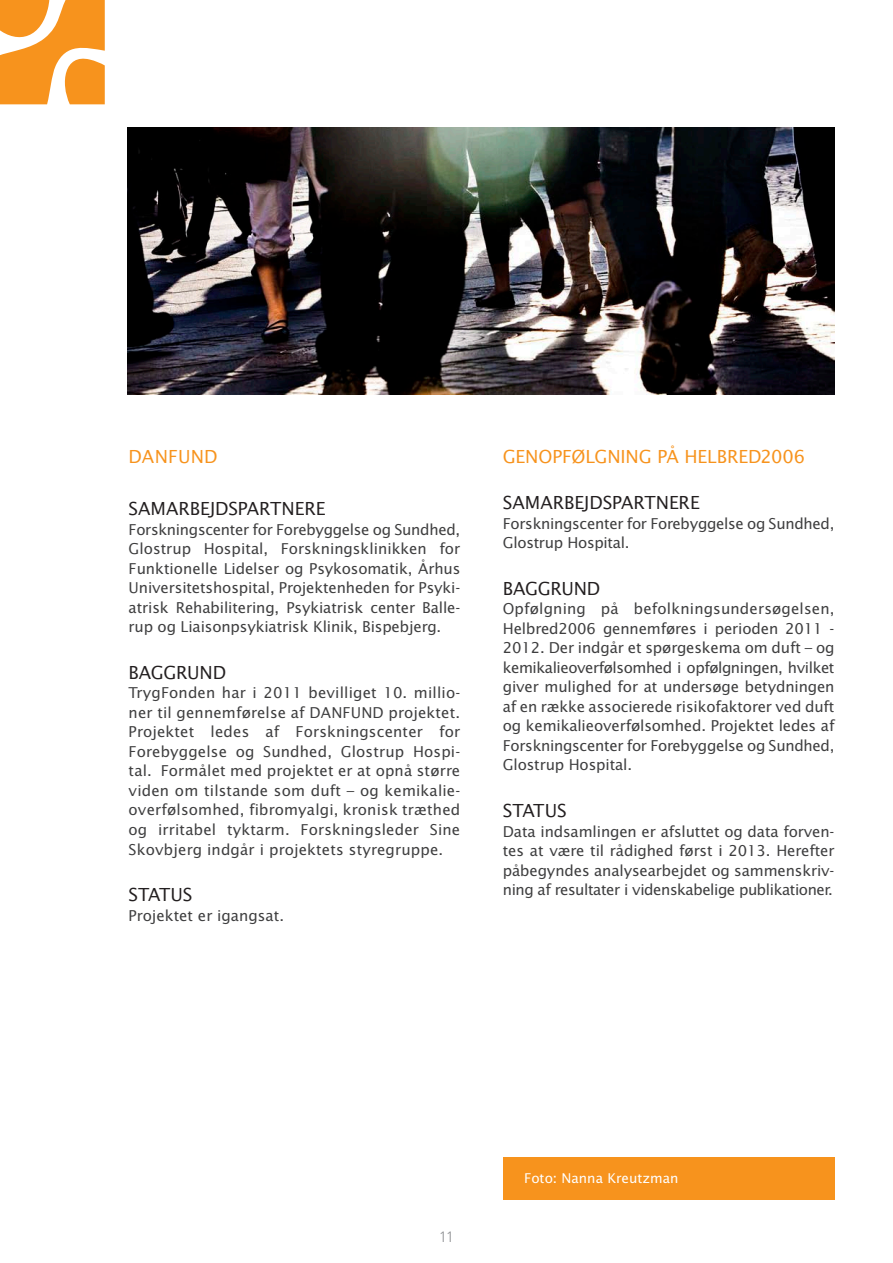
<style>
.page{position:relative;width:893px;height:1263px;background:#fff}
.page>*{position:absolute;margin:0;border:0;box-sizing:border-box;transform-origin:0 0}
.SIDETITEL_kapitaler{font:18px "Lucida Sans";letter-spacing:-.01em;color:#231f20}
.SIDETITEL_kapitaler-2{font:18px "Lucida Sans";letter-spacing:-.01em;color:#f7931d}
.SIDETITEL_kapitaler-3{font:18px "Lucida Sans";letter-spacing:.01em;color:#f7931d}
.Brødtekst{font:15px/19.5px "Lucida Sans";letter-spacing:-.02em;color:#3e3e3f;text-align:justify}
.Brødtekst-2{font:15px "Lucida Sans";color:#3e3e3f}
.t1{font:300 15px "Frutiger";color:#939598}
.HVID_lille_str_8{font:13.5px "Lucida Sans";color:#fff}
</style>
<div class="page">
<img style="left:128px;top:128px;width:706px;height:267px">
<svg style="left:0;top:0;width:105px;height:104px"></svg>
<div style="left:503px;top:1157px;width:331px;height:43px;background:#f7931d"></div>
<p class="SIDETITEL_kapitaler-3" style="left:129px;top:445px;width:91px">DANFUND</p>
<p class="SIDETITEL_kapitaler" style="left:129px;top:498px;width:198px">SAMARBEJDSPARTNERE</p>
<p class="Brødtekst" style="left:129px;top:519px;width:333px">Forskningscenter for Forebyggelse og Sundhed, Glostrup Hospital, Forskningsklinikken for Funktionelle Lidelser og Psykosomatik, Århus Universitetshospital, Projektenheden for Psyki&shy;atrisk Rehabilitering, Psykiatrisk center Balle&shy;rup og Liaisonpsykiatrisk Klinik, Bispebjerg.</p>
<p class="SIDETITEL_kapitaler" style="left:129px;top:661px;width:99px">BAGGRUND</p>
<p class="Brødtekst" style="left:129px;top:683px;width:333px">TrygFonden har i 2011 bevilliget 10. millio&shy;ner til gennemførelse af DANFUND projektet.<br>Projektet ledes af Forskningscenter for Forebyggelse og Sundhed, Glostrup Hospi&shy;tal. Formålet med projektet er at opnå større viden om tilstande som duft – og kemikalie&shy;overfølsomhed, fibromyalgi, kronisk træthed og irritabel tyktarm. Forskningsleder Sine Skovbjerg indgår i projektets styregruppe.</p>
<p class="SIDETITEL_kapitaler" style="left:129px;top:883px;width:65px">STATUS</p>
<p class="Brødtekst-2" style="left:129px;top:906px;width:157px">Projektet er igangsat.</p>
<p class="SIDETITEL_kapitaler-2" style="left:503px;top:445px;width:304px">GENOPFØLGNING PÅ HELBRED2006</p>
<p class="SIDETITEL_kapitaler" style="left:503px;top:492px;width:198px">SAMARBEJDSPARTNERE</p>
<p class="Brødtekst" style="left:503px;top:513px;width:333px">Forskningscenter for Forebyggelse og Sundhed,<br>Glostrup Hospital.</p>
<p class="SIDETITEL_kapitaler" style="left:503px;top:577px;width:99px">BAGGRUND</p>
<p class="Brødtekst" style="left:503px;top:599px;width:333px">Opfølgning på befolkningsundersøgelsen, Helbred2006 gennemføres i perioden 2011 - 2012. Der indgår et spørgeskema om duft – og kemikalieoverfølsomhed i opfølgningen, hvilket giver mulighed for at undersøge betydningen af en række associerede risikofaktorer ved duft og kemikalieoverfølsomhed. Projektet ledes af Forskningscenter for Forebyggelse og Sundhed, Glostrup Hospital.</p>
<p class="SIDETITEL_kapitaler" style="left:503px;top:799px;width:65px">STATUS</p>
<p class="Brødtekst" style="left:503px;top:821px;width:333px">Data indsamlingen er afsluttet og data forven&shy;tes at være til rådighed først i 2013. Herefter påbegyndes analysearbejdet og sammenskriv&shy;ning af resultater i videnskabelige publikationer.</p>
<p class="t1" style="left:439px;top:1228px;width:17px">11</p>
<p class="HVID_lille_str_8" style="left:524px;top:1170px;width:156px">Foto: Nanna Kreutzman</p>
</div>
